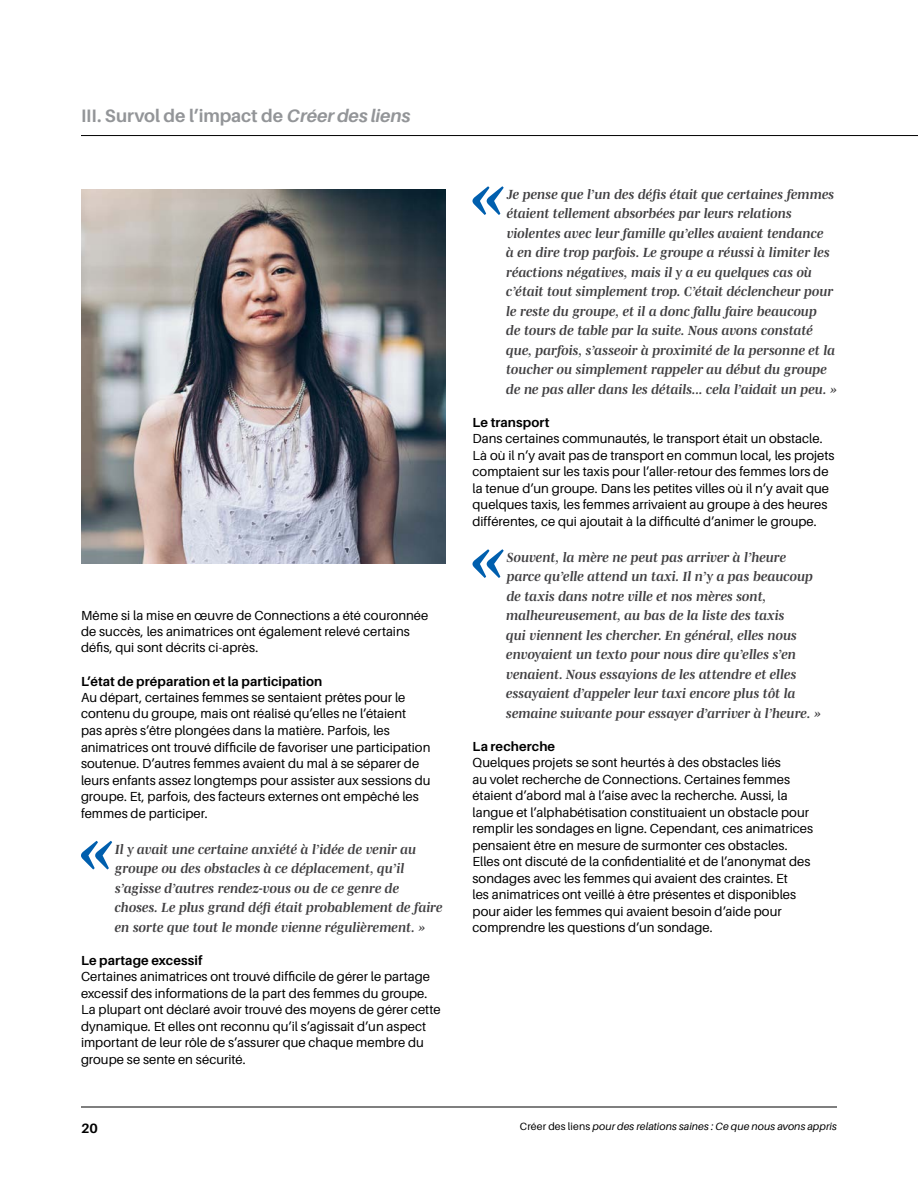
<style>
.page{position:relative;width:918px;height:1188px;background:#fff}
.page>*{position:absolute;margin:0;border:0;box-sizing:border-box;transform-origin:0 0}
.p2_quote_9_13{font:italic 700 71.25px "Mencken Std";color:#005fae}
.t1{font:700 18px "Aileron";letter-spacing:-.005em;color:#939598}
.p2_quote_9_13-2{font:italic 700 13.5px/19.5px "Mencken Std";letter-spacing:-.005em;color:#414042}
.t2{font:700 13.5px "Aileron";color:#000}
.p1_Reg_8_75_11{font:13.2px/16.5px "Aileron";color:#000}
.p1_Bold_8_75_11{font:700 13.2px "Aileron";letter-spacing:.005em;color:#000}
.t3{font:italic 10.5px "Aileron";letter-spacing:.01em;color:#000}
.s1{font-style:italic}
.s2{font-style:normal}
</style>
<div class="page">
<hr style="left:81px;top:1107px;width:756px;height:1px;background:#000">
<hr style="left:81px;top:135px;width:837px;height:1px;background:#000">
<img style="left:81px;top:189px;width:365px;height:375px">
<h2 class="t1" style="left:81px;top:106px;width:331px">III. Survol de l’impact de <span class="s1">Créer des liens</span></h2>
<p class="p1_Reg_8_75_11" style="left:81px;top:607px;width:349px">Même si la mise en œuvre de Connections a été couronnée de succès, les animatrices ont également relevé certains défis, qui sont décrits ci-après.</p>
<p class="p1_Bold_8_75_11" style="left:81px;top:674px;width:243px">L’état de préparation et la participation</p>
<p class="p1_Reg_8_75_11" style="left:81px;top:689px;width:351px">Au départ, certaines femmes se sentaient prêtes pour le contenu du groupe, mais ont réalisé qu’elles ne l’étaient pas après s’être plongées dans la matière. Parfois, les animatrices ont trouvé difficile de favoriser une participation soutenue. D’autres femmes avaient du mal à se séparer de leurs enfants assez longtemps pour assister aux sessions du groupe. Et, parfois, des facteurs externes ont empêché les femmes de participer.</p>
<p class="p2_quote_9_13" style="left:79px;top:809px;width:37px">«</p>
<p class="p2_quote_9_13-2" style="left:115px;top:839px;width:329px">Il y avait une certaine anxiété à l’idée de venir au groupe ou des obstacles à ce déplacement, qu’il s’agisse d’autres rendez-vous ou de ce genre de choses. Le plus grand défi était probablement de faire en sorte que tout le monde vienne régulièrement. »</p>
<p class="p1_Bold_8_75_11" style="left:81px;top:953px;width:123px">Le partage excessif</p>
<p class="p1_Reg_8_75_11" style="left:81px;top:968px;width:361px">Certaines animatrices ont trouvé difficile de gérer le partage excessif des informations de la part des femmes du groupe.<br>La plupart ont déclaré avoir trouvé des moyens de gérer cette dynamique. Et elles ont reconnu qu’il s’agissait d’un aspect important de leur rôle de s’assurer que chaque membre du groupe se sente en sécurité.</p>
<p class="t2" style="left:81px;top:1120px;width:18px">20</p>
<p class="p2_quote_9_13" style="left:471px;top:155px;width:37px">«</p>
<p class="p2_quote_9_13-2" style="left:506px;top:184px;width:332px">Je pense que l’un des défis était que certaines femmes étaient tellement absorbées par leurs relations violentes avec leur famille qu’elles avaient tendance<br>à en dire trop parfois. Le groupe a réussi à limiter les réactions négatives, mais il y a eu quelques cas où c’était tout simplement trop. C’était déclencheur pour le reste du groupe, et il a donc fallu faire beaucoup<br>de tours de table par la suite. Nous avons constaté que, parfois, s’asseoir à proximité de la personne et la toucher ou simplement rappeler au début du groupe de ne pas aller dans les détails... cela l’aidait un peu. »</p>
<p class="p1_Bold_8_75_11" style="left:472px;top:415px;width:79px">Le transport</p>
<p class="p1_Reg_8_75_11" style="left:472px;top:431px;width:363px">Dans certaines communautés, le transport était un obstacle.<br>Là où il n’y avait pas de transport en commun local, les projets comptaient sur les taxis pour l’aller-retour des femmes lors de la tenue d’un groupe. Dans les petites villes où il n’y avait que quelques taxis, les femmes arrivaient au groupe à des heures différentes, ce qui ajoutait à la difficulté d’animer le groupe.</p>
<p class="p2_quote_9_13" style="left:471px;top:518px;width:37px">«</p>
<p class="p2_quote_9_13-2" style="left:506px;top:547px;width:316px">Souvent, la mère ne peut pas arriver à l’heure parce qu’elle attend un taxi. Il n’y a pas beaucoup de taxis dans notre ville et nos mères sont, malheureusement, au bas de la liste des taxis<br>qui viennent les chercher. En général, elles nous envoyaient un texto pour nous dire qu’elles s’en venaient. Nous essayions de les attendre et elles essayaient d’appeler leur taxi encore plus tôt la semaine suivante pour essayer d’arriver à l’heure. »</p>
<p class="p1_Bold_8_75_11" style="left:472px;top:739px;width:84px">La recherche</p>
<p class="p1_Reg_8_75_11" style="left:472px;top:755px;width:342px">Quelques projets se sont heurtés à des obstacles liés<br>au volet recherche de Connections. Certaines femmes étaient d’abord mal à l’aise avec la recherche. Aussi, la langue et l’alphabétisation constituaient un obstacle pour remplir les sondages en ligne. Cependant, ces animatrices pensaient être en mesure de surmonter ces obstacles.<br>Elles ont discuté de la confidentialité et de l’anonymat des sondages avec les femmes qui avaient des craintes. Et<br>les animatrices ont veillé à être présentes et disponibles pour aider les femmes qui avaient besoin d’aide pour comprendre les questions d’un sondage.</p>
<p class="t3" style="left:520px;top:1121px;width:319px"><span class="s2">Créer des liens</span> pour des relations saines : Ce que nous avons appris</p>
</div>
